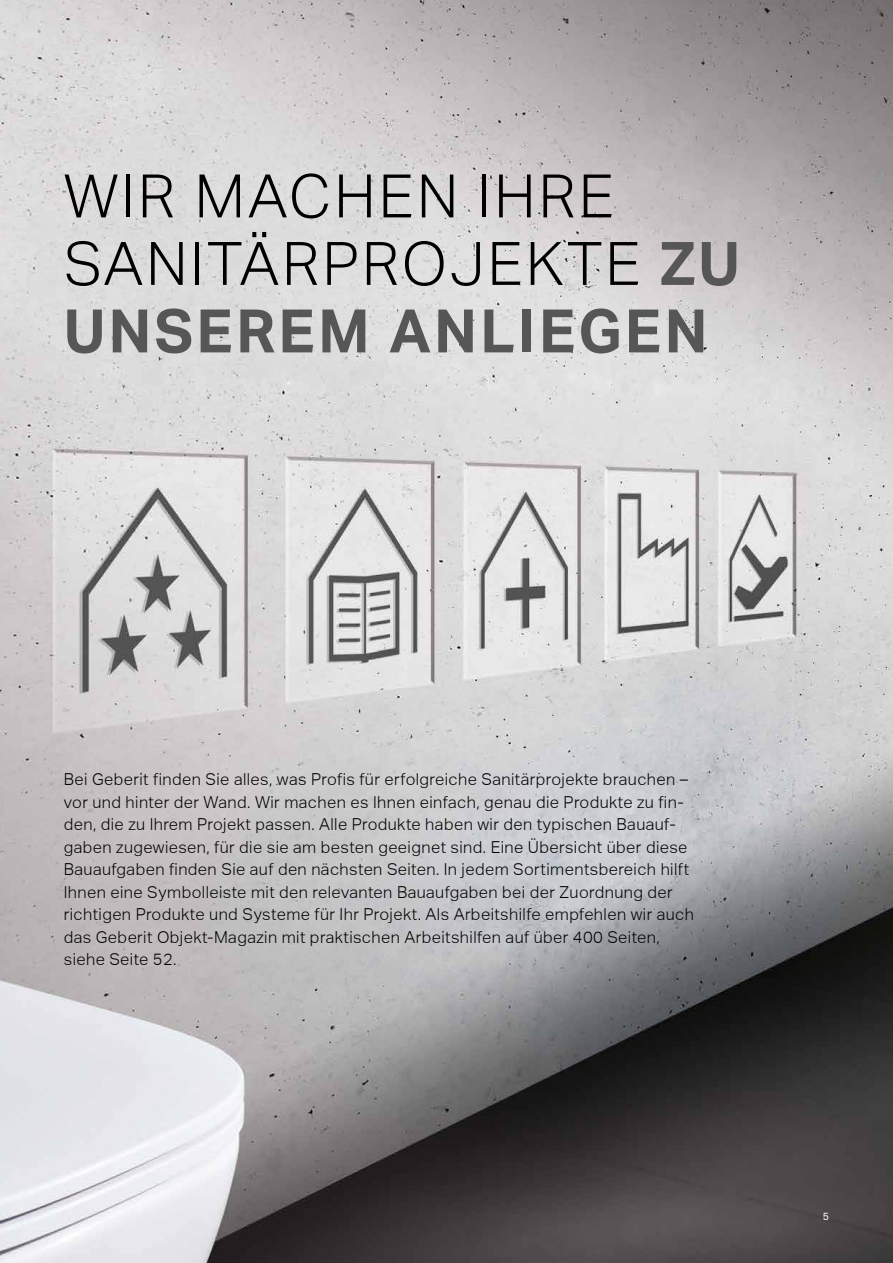
<style>
.page{position:relative;width:893px;height:1263px;background:#fff}
.page>*{position:absolute;margin:0;border:0;box-sizing:border-box;transform-origin:0 0}
.t1{font:300 60px/67.5px "Aktiv Grotesk Geberit";letter-spacing:.05em;color:#000}
.t2{font:300 16.5px/22.5px "Aktiv Grotesk Geberit";letter-spacing:.025em;color:#000}
.t3{font:10.5px "Aktiv Grotesk Geberit";color:#fff}
.s1{font-weight:700;color:#565656}
</style>
<div class="page">
<img style="left:0;top:0;width:893px;height:1263px">
<h1 class="t1" style="left:64px;top:163px;width:678px">WIR MACHEN IHRE<br>SANITÄRPROJEKTE <span class="s1">ZU<br>UNSEREM ANLIEGEN</span></h1>
<p class="t2" style="left:64px;top:768px;width:632px">Bei Geberit finden Sie alles, was Profis für erfolgreiche Sanitärprojekte brauchen – vor und hinter der Wand. Wir machen es Ihnen einfach, genau die Produkte zu fin&shy;den, die zu Ihrem Projekt passen. Alle Produkte haben wir den typischen Bauauf&shy;gaben zugewiesen, für die sie am besten geeignet sind. Eine Übersicht über diese Bauaufgaben finden Sie auf den nächsten Seiten. In jedem Sortimentsbereich hilft Ihnen eine Symbolleiste mit den relevanten Bauaufgaben bei der Zuordnung der richtigen Produkte und Systeme für Ihr Projekt. Als Arbeitshilfe empfehlen wir auch das Geberit Objekt-Magazin mit praktischen Arbeitshilfen auf über 400 Seiten, siehe Seite 52.</p>
<p class="t3" style="left:823px;top:1211px;width:8px">5</p>
</div>
